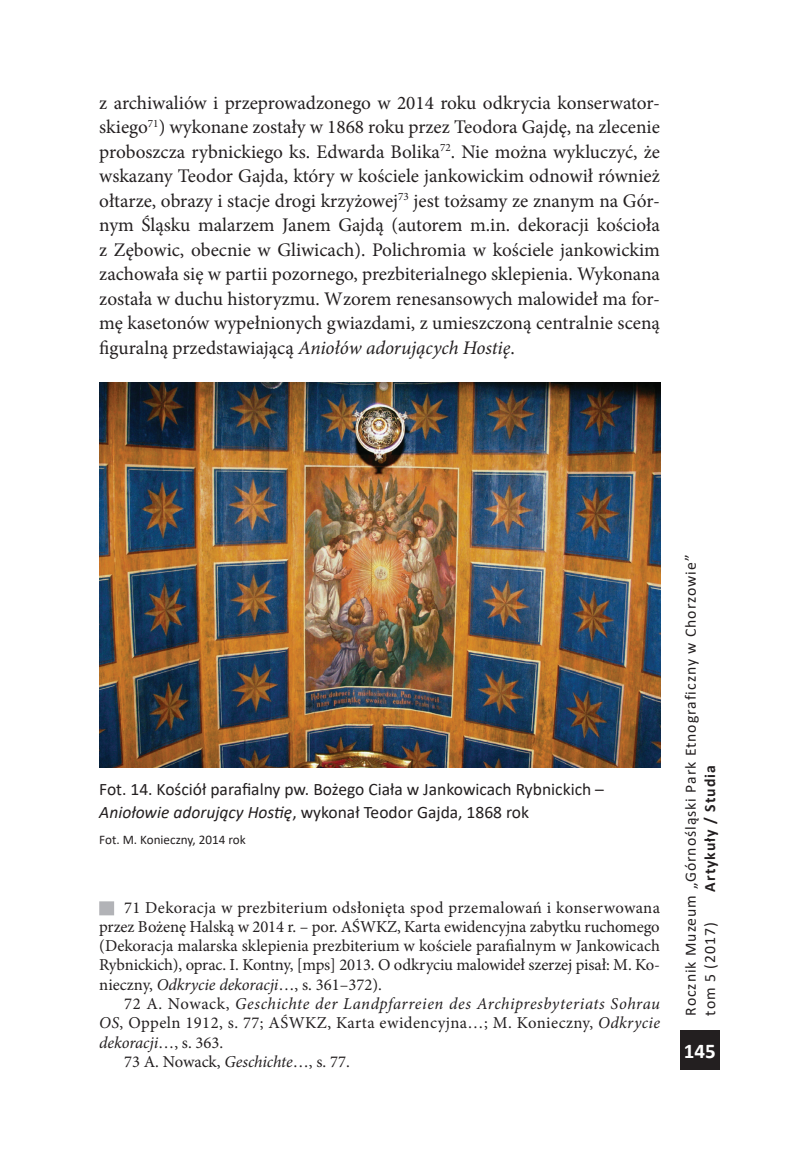
<style>
.page{position:relative;width:794px;height:1166px;background:#fff}
.page>*{position:absolute;margin:0;border:0;box-sizing:border-box;transform-origin:0 0}
.t1{font:700 21px "Calibri";color:#fff}
.t2{font:19.25px/24.5px "Minion Pro";color:#231f20;text-align:justify}
.podpis_zdejcia{font:17.5px/22.8px "Calibri";color:#231f20}
.przypis{font:16.62px/19.2px "Minion Pro";color:#231f20;text-align:justify}
.t3{font:15.75px/19.2px "Calibri";letter-spacing:.06em;color:#231f20}
.t4{font:700 15.75px "Calibri";letter-spacing:.06em;color:#231f20}
.zrodlo_zdjecia{font:13.12px "Calibri";color:#231f20}
.s1{font-style:italic}
</style>
<div class="page">
<div style="left:680px;top:1030px;width:39px;height:40px;background:#231f20"></div>
<div style="left:99px;top:901px;width:15px;height:14px;background:#b2b3b7"></div>
<img style="left:99px;top:382px;width:561px;height:385px">
<p class="t2" style="left:99px;top:91px;width:562px">z archiwaliów i przeprowadzonego w 2014 roku odkrycia konserwator&shy;skiego<sup>71</sup>) wykonane zostały w 1868 roku przez Teodora Gajdę, na zlecenie proboszcza rybnickiego ks. Edwarda Bolika<sup>72</sup>. Nie można wykluczyć, że wskazany Teodor Gajda, który w kościele jankowickim odnowił również ołtarze, obrazy i stacje drogi krzyżowej<sup>73</sup> jest tożsamy ze znanym na Gór&shy;nym Śląsku malarzem Janem Gajdą (autorem m.in. dekoracji kościoła z Zębowic, obecnie w Gliwicach). Polichromia w kościele jankowickim zachowała się w partii pozornego, prezbiterialnego sklepienia. Wykonana została w duchu historyzmu. Wzorem renesansowych malowideł ma for&shy;mę kasetonów wypełnionych gwiazdami, z umieszczoną centralnie sceną figuralną przedstawiającą <span class="s1">Aniołów adorujących Hostię</span>.</p>
<p class="podpis_zdejcia" style="left:99px;top:777px;width:506px">Fot. 14. Kościół parafialny pw. Bożego Ciała w Jankowicach Rybnickich –<br><span class="s1">Aniołowie adorujący Hostię</span>, wykonał Teodor Gajda, 1868 rok</p>
<p class="zrodlo_zdjecia" style="left:99px;top:830px;width:148px">Fot. M. Konieczny, 2014 rok</p>
<p class="przypis" style="left:99px;top:898px;width:562px;text-indent:25px">71 Dekoracja w prezbiterium odsłonięta spod przemalowań i konserwowana przez Bożenę Halską w 2014 r. – por. AŚWKZ, Karta ewidencyjna zabytku ruchomego (Dekoracja malarska sklepienia prezbiterium w kościele parafialnym w Jankowicach Rybnickich), oprac. I. Kontny, [mps] 2013. O odkryciu malowideł szerzej pisał: M. Ko&shy;nieczny, <span class="s1">Odkrycie dekoracji</span>…, s. 361–372).</p>
<p class="przypis" style="left:99px;top:994px;width:562px;text-indent:25px">72 A. Nowack, <span class="s1">Geschichte der Landpfarreien des Archipresbyteriats Sohrau OS</span>, Oppeln 1912, s. 77; AŚWKZ, Karta ewidencyjna…; M. Konieczny, <span class="s1">Odkrycie dekoracji</span>…, s. 363.</p>
<p class="przypis" style="left:124px;top:1052px;width:227px">73 A. Nowack, <span class="s1">Geschichte</span>…, s. 77.</p>
<p class="t3" style="left:680px;top:1015px;width:462px;rotate:-90deg">Rocznik Muzeum „Górnośląski Park Etnograficzny w Chorzowie” tom 5 (2017)</p>
<p class="t4" style="left:699px;top:891px;width:128px;rotate:-90deg">Artykuły / Studia</p>
<p class="t1" style="left:683px;top:1036px;width:33px">145</p>
</div>
